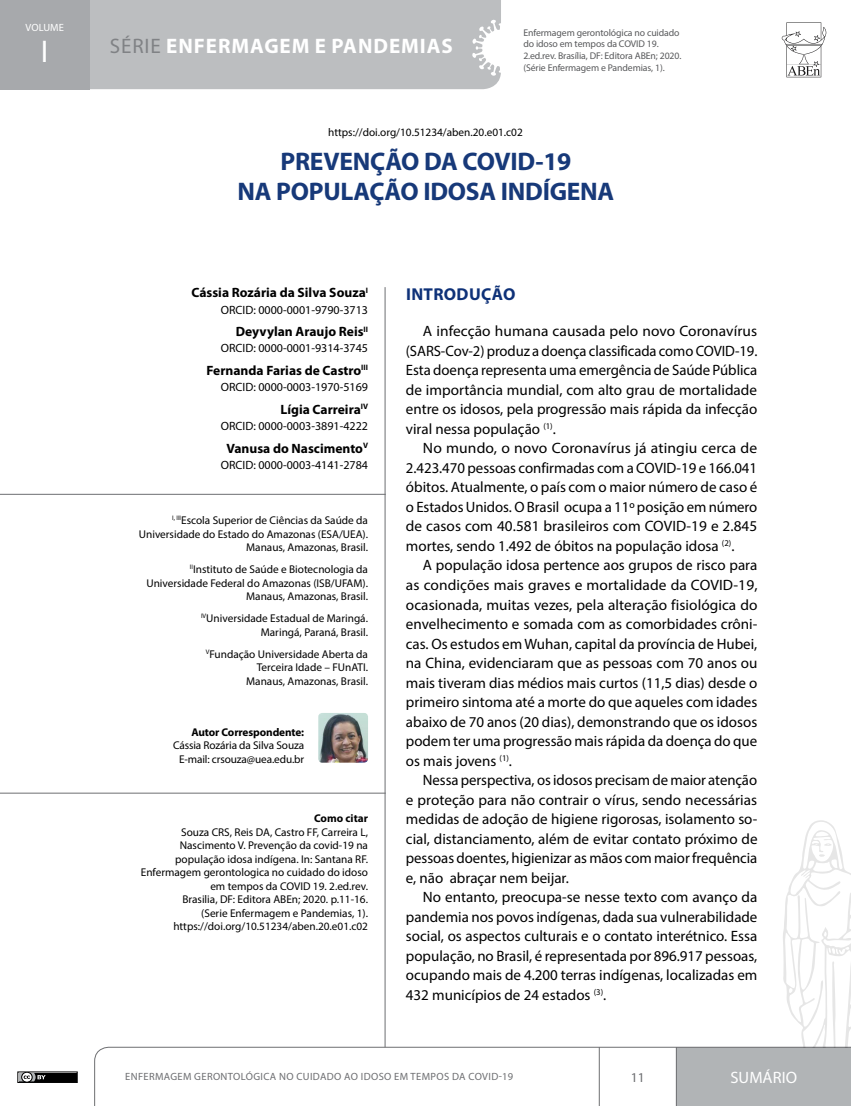
<style>
.page{position:relative;width:851px;height:1106px;background:#fff}
.page>*{position:absolute;margin:0;border:0;box-sizing:border-box;transform-origin:0 0}
.t1{font:31.5px "Myriad Pro";color:#fff}
.t2{font:700 25.5px/30px "Myriad Pro";letter-spacing:-.01em;color:#173979;text-align:center}
.t3{font:700 21px "Myriad Pro";letter-spacing:.045em;color:#fff}
.t4{font:700 17.25px "Myriad Pro";letter-spacing:.02em;color:#0e3178}
.t5{font:16.5px "Myriad Pro";letter-spacing:.005em;color:#fff}
.t6{font:15px/19.5px "Myriad Pro";color:#000;text-align:justify}
.t7{font:15px/19.5px "Myriad Pro";color:#000;text-align:justify;scale:1.04 1}
.t8{font:700 13.5px "Myriad Pro";color:#000}
.t9{font:13.5px "Myriad Pro";color:#6d6e71}
.t10{font:12px "Myriad Pro";color:#000}
.t11{font:11.25px/13.5px "Myriad Pro";color:#000;text-align:right}
.t12{font:700 11.25px "Myriad Pro";letter-spacing:-.01em;color:#000}
.t13{font:10.5px "Myriad Pro";letter-spacing:.035em;color:#6d6e71}
.t14{font:10.5px "Myriad Pro";letter-spacing:.005em;color:#fff}
.t15{font:9.75px/11.7px "Myriad Pro";letter-spacing:-.01em;color:#58595b}
.s1{font-weight:400;color:#808285}
</style>
<div class="page">
<svg style="left:94px;top:1046px;width:756px;height:60px"></svg>
<div style="left:89px;top:0;width:412px;height:89px;background:#bcbec0"></div>
<svg style="left:781px;top:22px;width:45px;height:55px"></svg>
<svg style="left:782px;top:820px;width:68px;height:227px"></svg>
<div style="left:0;top:0;width:89px;height:89px;background:#a7a9ac"></div>
<div style="left:17px;top:1071px;width:61px;height:11px;border:1px solid #000"></div>
<div style="left:19px;top:1073px;width:57px;height:8px;background:#000"></div>
<svg style="left:19px;top:1073px;width:27px;height:8px"></svg>
<hr style="left:385px;top:287px;width:1px;height:760px;background:#6d6e71">
<img style="left:318px;top:713px;width:50px;height:49px">
<hr style="left:0;top:494px;width:385px;height:1px;background:#6d6e71">
<hr style="left:0;top:793px;width:385px;height:1px;background:#6d6e71">
<p class="t14" style="left:25px;top:21px;width:40px">VOLUME</p>
<h1 class="t1" style="left:41px;top:32px;width:9px">I</h1>
<h3 class="t3" style="left:110px;top:34px;width:344px"><span class="s1">SÉRIE</span> ENFERMAGEM E PANDEMIAS</h3>
<p class="t15" style="left:523px;top:26px;width:159px">Enfermagem gerontológica no cuidado do idoso em tempos da COVID 19.<br>2.ed.rev. Brasília, DF: Editora ABEn; 2020. (Série Enfermagem e Pandemias, 1).</p>
<p class="t11" style="left:328px;top:126px;width:196px">https://doi.org/10.51234/aben.20.e01.c02</p>
<h2 class="t2" style="left:237px;top:147px;width:378px">PREVENÇÃO DA COVID-19<br>NA POPULAÇÃO IDOSA INDÍGENA</h2>
<p class="t8" style="left:191px;top:285px;width:178px">Cássia Rozária da Silva Souza<sup>I</sup></p>
<p class="t10" style="left:221px;top:302px;width:149px">ORCID: 0000-0001-9790-3713</p>
<p class="t8" style="left:236px;top:324px;width:134px">Deyvylan Araujo Reis<sup>II</sup></p>
<p class="t10" style="left:221px;top:341px;width:149px">ORCID: 0000-0001-9314-3745</p>
<p class="t8" style="left:206px;top:363px;width:163px">Fernanda Farias de Castro<sup>III</sup></p>
<p class="t10" style="left:221px;top:380px;width:149px">ORCID: 0000-0003-1970-5169</p>
<p class="t8" style="left:280px;top:402px;width:89px">Lígia Carreira<sup>IV</sup></p>
<p class="t10" style="left:221px;top:418px;width:149px">ORCID: 0000-0003-3891-4222</p>
<p class="t8" style="left:226px;top:440px;width:143px">Vanusa do Nascimento<sup>V</sup></p>
<p class="t10" style="left:221px;top:457px;width:149px">ORCID: 0000-0003-4141-2784</p>
<p class="t11" style="left:139px;top:513px;width:231px"><sup>I,</sup> <sup>III</sup>Escola Superior de Ciências da Saúde da<br>Universidade do Estado do Amazonas (ESA/UEA).<br>Manaus, Amazonas, Brasil.</p>
<p class="t11" style="left:146px;top:562px;width:223px"><sup>II</sup>Instituto de Saúde e Biotecnologia da<br>Universidade Federal do Amazonas (ISB/UFAM).<br>Manaus, Amazonas, Brasil.</p>
<p class="t11" style="left:201px;top:611px;width:168px"><sup>IV</sup>Universidade Estadual de Maringá.<br>Maringá, Paraná, Brasil.</p>
<p class="t11" style="left:206px;top:647px;width:164px"><sup>V</sup>Fundação Universidade Aberta da<br>Terceira Idade – FUnATI.<br>Manaus, Amazonas, Brasil.</p>
<p class="t12" style="left:191px;top:725px;width:114px">Autor Correspondente:</p>
<p class="t11" style="left:173px;top:738px;width:133px;text-align:center">Cássia Rozária da Silva Souza<br>E-mail: crsouza@uea.edu.br</p>
<p class="t12" style="left:314px;top:812px;width:55px">Como citar</p>
<p class="t11" style="left:141px;top:825px;width:229px">Souza CRS, Reis DA, Castro FF, Carreira L, Nascimento V. Prevenção da covid-19 na população idosa indígena. In: Santana RF.<br>Enfermagem gerontologica no cuidado do idoso em tempos da COVID 19. 2.ed.rev.<br>Brasilia, DF: Editora ABEn; 2020. p.11-16.<br>(Serie Enfermagem e Pandemias, 1). https://doi.org/10.51234/aben.20.e01.c02</p>
<p class="t4" style="left:406px;top:284px;width:111px">INTRODUÇÃO</p>
<p class="t6" style="left:406px;top:321px;width:353px;text-indent:17px">A infecção humana causada pelo novo Coronavírus (SARS-Cov-2) produz a doença classificada como COVID-19.<br>Esta doença representa uma emergência de Saúde Pública de importância mundial, com alto grau de mortalidade entre os idosos, pela progressão mais rápida da infecção viral nessa população <sup>(1)</sup>.</p>
<p class="t7" style="left:406px;top:438px;width:339px;text-indent:17px">No mundo, o novo Coronavírus já atingiu cerca de 2.423.470 pessoas confirmadas com a COVID-19 e 166.041 óbitos. Atualmente, o país com o maior número de caso é o Estados Unidos. O Brasil ocupa a 11º posição em número de casos com 40.581 brasileiros com COVID-19 e 2.845 mortes, sendo 1.492 de óbitos na população idosa <sup>(2)</sup>.</p>
<p class="t6" style="left:406px;top:555px;width:353px;text-indent:17px">A população idosa pertence aos grupos de risco para as condições mais graves e mortalidade da COVID-19, ocasionada, muitas vezes, pela alteração fisiológica do envelhecimento e somada com as comorbidades crôni&shy;cas. Os estudos em Wuhan, capital da província de Hubei, na China, evidenciaram que as pessoas com 70 anos ou mais tiveram dias médios mais curtos (11,5 dias) desde o primeiro sintoma até a morte do que aqueles com idades abaixo de 70 anos (20 dias), demonstrando que os idosos podem ter uma progressão mais rápida da doença do que os mais jovens <sup>(1)</sup>.</p>
<p class="t6" style="left:406px;top:770px;width:353px;text-indent:17px">Nessa perspectiva, os idosos precisam de maior atenção e proteção para não contrair o vírus, sendo necessárias medidas de adoção de higiene rigorosas, isolamento so&shy;cial, distanciamento, além de evitar contato próximo de pessoas doentes, higienizar as mãos com maior frequência e, não abraçar nem beijar.</p>
<p class="t6" style="left:406px;top:887px;width:353px;text-indent:17px">No entanto, preocupa-se nesse texto com avanço da pandemia nos povos indígenas, dada sua vulnerabilidade social, os aspectos culturais e o contato interétnico. Essa população, no Brasil, é representada por 896.917 pessoas, ocupando mais de 4.200 terras indígenas, localizadas em 432 municípios de 24 estados <sup>(3)</sup>.</p>
<p class="t13" style="left:125px;top:1070px;width:389px">ENFERMAGEM GERONTOLÓGICA NO CUIDADO AO IDOSO EM TEMPOS DA COVID-19</p>
<p class="t9" style="left:630px;top:1068px;width:15px">11</p>
<p class="t5" style="left:730px;top:1067px;width:68px">SUMÁRIO</p>
</div>
